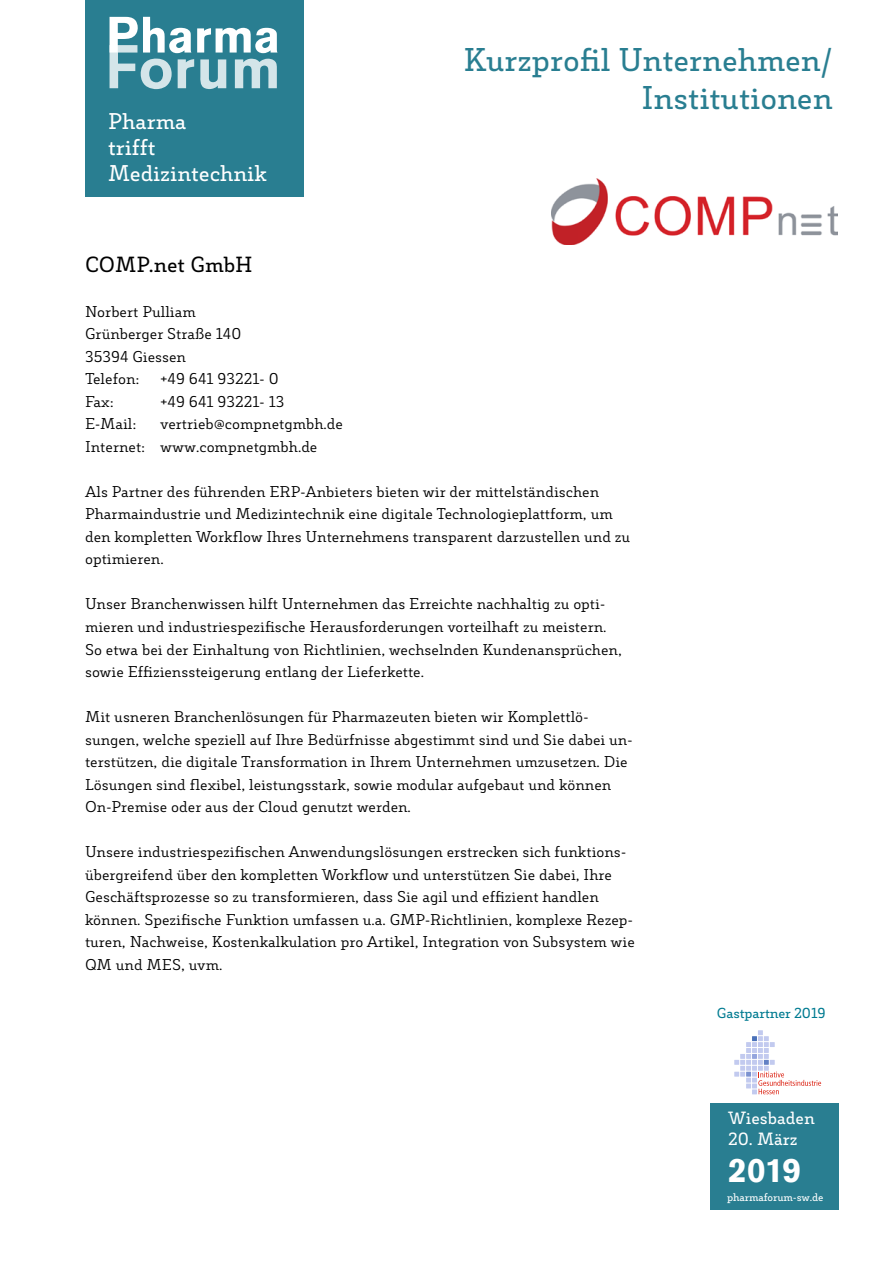
<style>
.page{position:relative;width:893px;height:1263px;background:#fff}
.page>*{position:absolute;margin:0;border:0;box-sizing:border-box;transform-origin:0 0}
.t1{font:900 33.15px "Akzidenz Grotesk";color:#fff}
.t2{font:600 31.5px/37.8px "Decour";color:#297e91;text-align:right}
.t3{font:600 21.75px/26.1px "Decour";color:#fff}
.t4{font:600 21px "Decour";color:#000}
.t5{font:600 16.95px "Decour";color:#fff}
.t6{font:15px/22.5px "Decour";color:#000}
.t7{font:600 13.8px "Decour";letter-spacing:-.01em;color:#007b91}
.t8{font:600 10.65px "Decour";letter-spacing:-.01em;color:#fff}
</style>
<div class="page">
<div style="left:85px;top:0;width:218px;height:198px;background:#297e91"></div>
<svg style="left:110px;top:17px;width:168px;height:72px"></svg>
<div style="left:710px;top:1104px;width:128px;height:106px;background:#297e91"></div>
<svg style="left:734px;top:1030px;width:87px;height:64px"></svg>
<img style="left:551px;top:178px;width:287px;height:67px">
<h3 class="t3" style="left:108px;top:108px;width:160px">Pharma<br>trifft<br>Medizintechnik</h3>
<h3 class="t4" style="left:85px;top:251px;width:169px">COMP.net GmbH</h3>
<p class="t6" style="left:85px;top:300px;width:158px">Norbert Pulliam<br>Grünberger Straße 140<br>35394 Giessen<br>Telefon:</p>
<p class="t6" style="left:160px;top:368px;width:120px">+49 641 93221- 0</p>
<h2 class="t2" style="left:464px;top:41px;width:371px">Kurzprofil Unternehmen/<br>Institutionen</h2>
<p class="t6" style="left:85px;top:390px;width:30px">Fax:</p>
<p class="t6" style="left:160px;top:390px;width:126px">+49 641 93221- 13</p>
<p class="t6" style="left:85px;top:413px;width:53px">E-Mail:</p>
<p class="t6" style="left:85px;top:413px;width:259px;text-indent:75px">vertrieb@compnetgmbh.de<br>Internet: www.compnetgmbh.de</p>
<p class="t6" style="left:85px;top:480px;width:547px">Als Partner des führenden ERP-Anbieters bieten wir der mittelständischen Pharmaindustrie und Medizintechnik eine digitale Technologieplattform, um den kompletten Workflow Ihres Unternehmens transparent darzustellen und zu optimieren.</p>
<p class="t6" style="left:85px;top:593px;width:538px">Unser Branchenwissen hilft Unternehmen das Erreichte nachhaltig zu opti&shy;mieren und industriespezifische Herausforderungen vorteilhaft zu meistern.<br>So etwa bei der Einhaltung von Richtlinien, wechselnden Kundenansprüchen, sowie Effizienssteigerung entlang der Lieferkette.</p>
<p class="t6" style="left:85px;top:705px;width:549px">Mit usneren Branchenlösungen für Pharmazeuten bieten wir Komplettlö&shy;sungen, welche speziell auf Ihre Bedürfnisse abgestimmt sind und Sie dabei un&shy;terstützen, die digitale Transformation in Ihrem Unternehmen umzusetzen. Die Lösungen sind flexibel, leistungsstark, sowie modular aufgebaut und können On-Premise oder aus der Cloud genutzt werden.</p>
<p class="t6" style="left:85px;top:840px;width:551px">Unsere industriespezifischen Anwendungslösungen erstrecken sich funktions&shy;übergreifend über den kompletten Workflow und unterstützen Sie dabei, Ihre Geschäftsprozesse so zu transformieren, dass Sie agil und effizient handlen können. Spezifische Funktion umfassen u.a. GMP-Richtlinien, komplexe Rezep&shy;turen, Nachweise, Kostenkalkulation pro Artikel, Integration von Subsystem wie QM und MES, uvm.</p>
<p class="t7" style="left:717px;top:1005px;width:110px">Gastpartner 2019</p>
<p class="t5" style="left:728px;top:1107px;width:88px">Wiesbaden</p>
<p class="t5" style="left:728px;top:1129px;width:71px">20. März</p>
<h1 class="t1" style="left:728px;top:1148px;width:74px">2019</h1>
<p class="t8" style="left:727px;top:1191px;width:98px">pharmaforum-sw.de</p>
</div>
